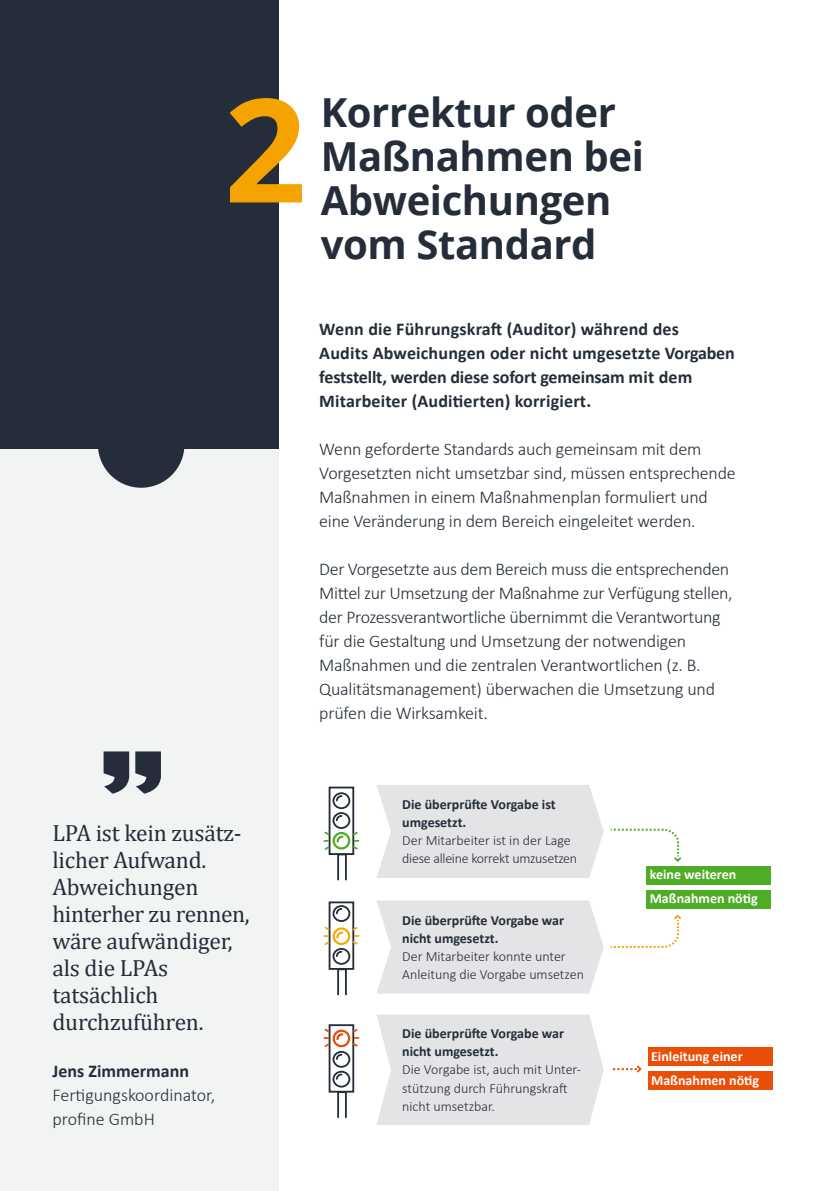
<style>
.page{position:relative;width:840px;height:1191px;background:#fff}
.page>*{position:absolute;margin:0;border:0;box-sizing:border-box;transform-origin:0 0}
.t1{font:700 144.2px "Open Sans";color:#f5a300}
.t2{font:700 40px/44px "Open Sans";letter-spacing:-.01em;color:#242d39}
.t3{font:23.4px/27px "Cambria";letter-spacing:-.01em;color:#242d39}
.t4{font:300 18px/24px "Calibri";letter-spacing:-.01em;color:#242d39}
.t5{font:700 18px/24px "Calibri";letter-spacing:.01em;color:#242d39}
.t6{font:300 14px/18px "Calibri";color:#242d39}
.t7{font:700 14px/18px "Calibri";color:#242d39}
.t8{font:700 14px/24px "Calibri";color:#fff}
.t9{font:300 14px/18px "Calibri";letter-spacing:-.02em;color:#242d39}
</style>
<div class="page">
<div style="left:328px;top:786px;width:26px;height:69px;border:2px solid #242d39"></div>
<div style="left:337px;top:853px;width:9px;height:27px;border:2px solid #242d39"></div>
<div style="left:328px;top:901px;width:26px;height:68px;border:2px solid #242d39"></div>
<div style="left:337px;top:968px;width:9px;height:27px;border:2px solid #242d39"></div>
<div style="left:328px;top:1024px;width:26px;height:68px;border:2px solid #242d39"></div>
<div style="left:337px;top:1091px;width:9px;height:27px;border:2px solid #242d39"></div>
<div style="left:0;top:445px;width:278px;height:746px;background:#f2f3f3"></div>
<div style="left:0;top:0;width:278px;height:448px;background:#242d39"></div>
<div style="left:98px;top:401px;width:86px;height:87px;background:#242d39;border-radius:50%"></div>
<svg style="left:103px;top:751px;width:26px;height:42px"></svg>
<svg style="left:135px;top:751px;width:26px;height:42px"></svg>
<div style="left:646px;top:866px;width:124px;height:18px;background:#4fac25"></div>
<div style="left:646px;top:890px;width:124px;height:18px;background:#4fac25"></div>
<div style="left:647px;top:1047px;width:125px;height:19px;background:#ea4f0a"></div>
<div style="left:647px;top:1071px;width:125px;height:18px;background:#ea4f0a"></div>
<svg style="left:613px;top:1065px;width:29px;height:8px"></svg>
<svg style="left:377px;top:785px;width:304px;height:93px"></svg>
<svg style="left:377px;top:900px;width:305px;height:93px"></svg>
<div style="left:377px;top:1014px;width:226px;height:111px;background:#e4e4e7"></div>
<svg style="left:323px;top:831px;width:36px;height:19px"></svg>
<div style="left:332px;top:812px;width:18px;height:17px;border:2px solid #242d39;border-radius:50%"></div>
<svg style="left:335px;top:814px;width:8px;height:8px"></svg>
<div style="left:332px;top:905px;width:18px;height:17px;border:2px solid #242d39;border-radius:50%"></div>
<svg style="left:335px;top:907px;width:8px;height:8px"></svg>
<div style="left:332px;top:948px;width:18px;height:16px;border:2px solid #242d39;border-radius:50%"></div>
<svg style="left:323px;top:926px;width:36px;height:32px"></svg>
<div style="left:332px;top:1051px;width:18px;height:16px;border:2px solid #242d39;border-radius:50%"></div>
<svg style="left:323px;top:1028px;width:36px;height:33px"></svg>
<div style="left:332px;top:1070px;width:18px;height:17px;border:2px solid #242d39;border-radius:50%"></div>
<svg style="left:335px;top:1072px;width:8px;height:8px"></svg>
<div style="left:332px;top:792px;width:18px;height:17px;border:2px solid #242d39;border-radius:50%"></div>
<svg style="left:335px;top:794px;width:8px;height:8px"></svg>
<h1 class="t1" style="left:224px;top:48px;width:84px">2</h1>
<h2 class="t2" style="left:320px;top:89px;width:324px">Korrektur oder<br>Maßnahmen bei<br>Abweichungen vom Standard</h2>
<p class="t5" style="left:319px;top:317px;width:417px">Wenn die Führungskraft (Auditor) während des<br>Audits Abweichungen oder nicht umgesetzte Vorgaben feststellt, werden diese sofort gemeinsam mit dem Mitarbeiter (Auditierten) korrigiert.</p>
<p class="t4" style="left:319px;top:436px;width:418px">Wenn geforderte Standards auch gemeinsam mit dem Vorgesetzten nicht umsetzbar sind, müssen entsprechende Maßnahmen in einem Maßnahmenplan formuliert und eine Veränderung in dem Bereich eingeleitet werden.</p>
<p class="t4" style="left:319px;top:556px;width:414px">Der Vorgesetzte aus dem Bereich muss die entsprechenden Mittel zur Umsetzung der Maßnahme zur Verfügung stellen, der Prozessverantwortliche übernimmt die Verantwortung für die Gestaltung und Umsetzung der notwendigen Maßnahmen und die zentralen Verantwortlichen (z. B.<br>Qualitätsmanagement) überwachen die Umsetzung und prüfen die Wirksamkeit.</p>
<p class="t3" style="left:52px;top:819px;width:198px">LPA ist kein zusätz&shy;licher Aufwand.<br>Abweichungen hinterher zu rennen, wäre aufwändiger, als die LPAs tatsächlich durchzuführen.</p>
<p class="t5" style="left:52px;top:1059px;width:138px">Jens Zimmermann</p>
<p class="t4" style="left:52px;top:1082px;width:164px">Fertigungskoordinator, profine GmbH</p>
<p class="t7" style="left:402px;top:795px;width:155px">Die überprüfte Vorgabe ist umgesetzt.</p>
<p class="t9" style="left:402px;top:830px;width:176px">Der Mitarbeiter ist in der Lage diese alleine korrekt umzusetzen</p>
<p class="t7" style="left:402px;top:911px;width:163px">Die überprüfte Vorgabe war nicht umgesetzt.</p>
<p class="t6" style="left:402px;top:946px;width:183px">Der Mitarbeiter konnte unter<br>Anleitung die Vorgabe umsetzen</p>
<p class="t7" style="left:402px;top:1024px;width:163px">Die überprüfte Vorgabe war nicht umgesetzt.</p>
<p class="t6" style="left:402px;top:1060px;width:180px">Die Vorgabe ist, auch mit Unter&shy;stützung durch Führungskraft nicht umsetzbar.</p>
<p class="t8" style="left:649px;top:862px;width:109px">keine weiteren<br>Maßnahmen nötig</p>
<p class="t8" style="left:650px;top:1044px;width:109px">Einleitung einer<br>Maßnahmen nötig</p>
</div>
